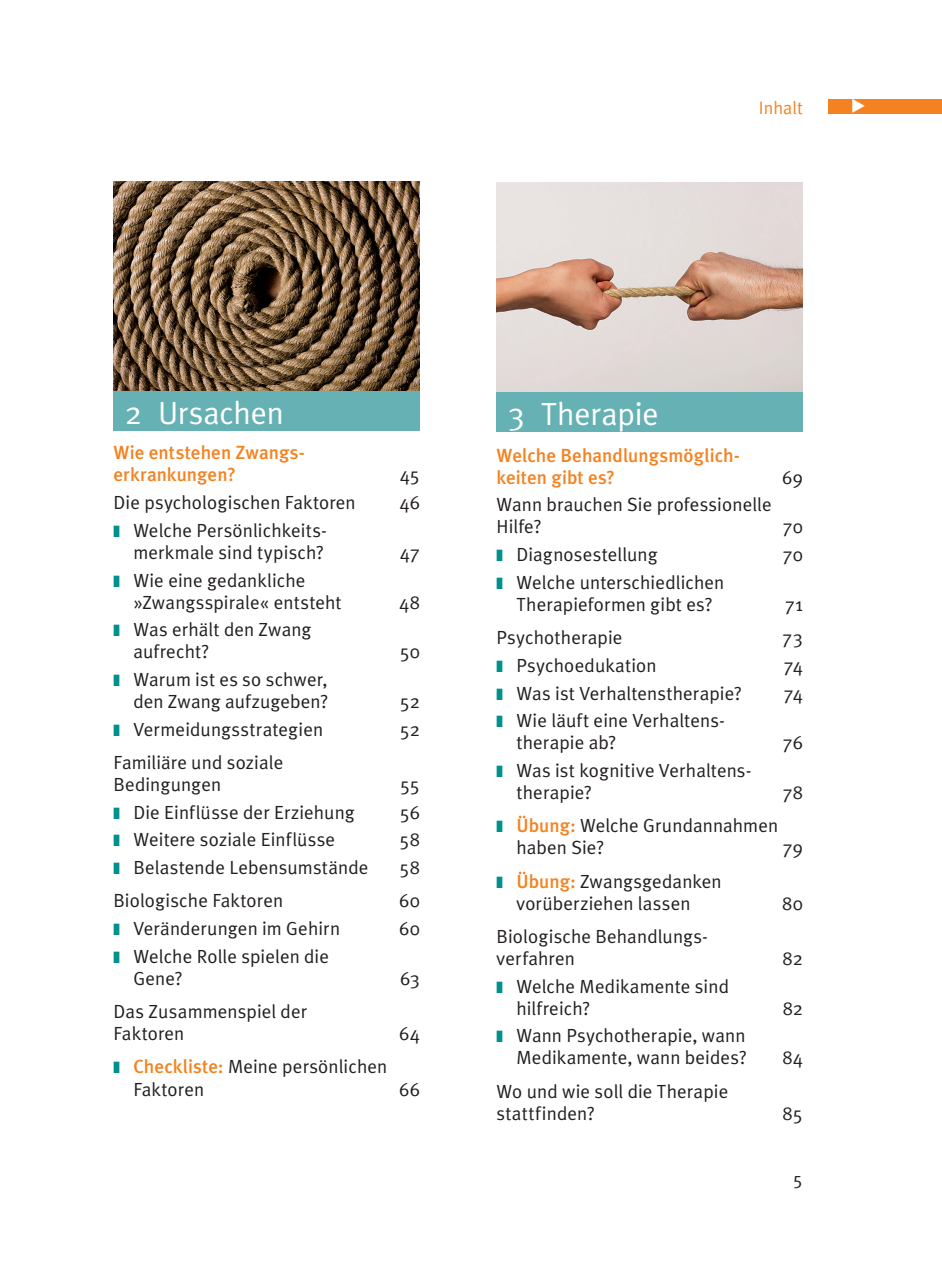
<style>
.page{position:relative;width:942px;height:1265px;background:#fff}
.page>*{position:absolute;margin:0;border:0;box-sizing:border-box;transform-origin:0 0}
.t1{font:32px "Meta Plus Normal";letter-spacing:-.005em;color:#fff}
.t2{font:19px/22px "Meta Plus Normal";letter-spacing:.005em;color:#231f20}
.t3{font:500 19px/22px "Meta Plus";letter-spacing:.005em;color:#f58220}
.t4{font:18px "Meta Plus Normal";letter-spacing:.01em;color:#f58220}
.t5{font:18px "Meta Plus Normal";color:#231f20}
.s1{font-family:"European Pi Three";color:#00918e}
.s2{font-family:"Meta Plus";font-weight:500;color:#f58220}
</style>
<div class="page">
<div style="left:828px;top:99px;width:113px;height:14px;background:#f58220"></div>
<img style="left:113px;top:181px;width:307px;height:210px">
<div style="left:113px;top:391px;width:307px;height:40px;background:#66b1b3"></div>
<img style="left:496px;top:182px;width:306px;height:210px">
<div style="left:496px;top:392px;width:306px;height:40px;background:#66b1b3"></div>
<p class="t4" style="left:758px;top:101px;width:46px">Inhalt</p>
<h1 class="t1" style="left:125px;top:401px;width:160px">2 Ursachen</h1>
<h1 class="t1" style="left:507px;top:402px;width:152px">3 Therapie</h1>
<p class="t3" style="left:496px;top:445px;width:245px">Welche Behandlungsmöglich&shy;keiten gibt es?</p>
<p class="t3" style="left:113px;top:443px;width:193px">Wie entstehen Zwangs&shy;erkrankungen?</p>
<p class="t2" style="left:400px;top:465px;width:22px">45</p>
<p class="t2" style="left:781px;top:467px;width:22px">69</p>
<p class="t2" style="left:113px;top:493px;width:243px">Die psychologischen Faktoren</p>
<p class="t2" style="left:399px;top:493px;width:22px">46</p>
<p class="t2" style="left:113px;top:520px;width:215px;text-align:right"><span class="s1">-</span> Welche Persönlichkeits&shy;merkmale sind typisch?</p>
<p class="t2" style="left:399px;top:542px;width:21px">47</p>
<p class="t2" style="left:133px;top:570px;width:210px;text-indent:-20px"><span class="s1">-</span> Wie eine gedankliche »Zwangsspirale« entsteht</p>
<p class="t2" style="left:133px;top:620px;width:179px;text-indent:-20px"><span class="s1">-</span> Was erhält den Zwang aufrecht?</p>
<p class="t2" style="left:113px;top:669px;width:216px;text-align:right"><span class="s1">-</span> Warum ist es so schwer, den Zwang aufzugeben?</p>
<p class="t2" style="left:399px;top:592px;width:22px">48</p>
<p class="t2" style="left:399px;top:642px;width:22px">50</p>
<p class="t2" style="left:399px;top:691px;width:22px">52</p>
<p class="t2" style="left:113px;top:719px;width:211px"><span class="s1">-</span> Vermeidungsstrategien</p>
<p class="t2" style="left:399px;top:719px;width:22px">52</p>
<p class="t2" style="left:113px;top:752px;width:171px">Familiäre und soziale<br>Bedingungen</p>
<p class="t2" style="left:400px;top:774px;width:21px">55</p>
<p class="t2" style="left:113px;top:802px;width:243px"><span class="s1">-</span> Die Einflüsse der Erziehung</p>
<p class="t2" style="left:399px;top:802px;width:22px">56</p>
<p class="t2" style="left:113px;top:830px;width:223px"><span class="s1">-</span> Weitere soziale Einflüsse</p>
<p class="t2" style="left:399px;top:830px;width:22px">58</p>
<p class="t2" style="left:113px;top:857px;width:256px"><span class="s1">-</span> Belastende Lebensumstände</p>
<p class="t2" style="left:399px;top:857px;width:22px">58</p>
<p class="t2" style="left:113px;top:891px;width:171px">Biologische Faktoren</p>
<p class="t2" style="left:399px;top:891px;width:22px">60</p>
<p class="t2" style="left:113px;top:918px;width:228px"><span class="s1">-</span> Veränderungen im Gehirn</p>
<p class="t2" style="left:399px;top:918px;width:22px">60</p>
<p class="t2" style="left:133px;top:946px;width:197px;text-indent:-20px"><span class="s1">-</span> Welche Rolle spielen die<br>Gene?</p>
<p class="t2" style="left:400px;top:968px;width:21px">63</p>
<p class="t2" style="left:113px;top:1001px;width:195px">Das Zusammenspiel der<br>Faktoren</p>
<p class="t2" style="left:133px;top:1057px;width:255px;text-indent:-20px"><span class="s1">-</span> <span class="s2">Checkliste:</span> Meine persönlichen<br>Faktoren</p>
<p class="t2" style="left:399px;top:1023px;width:22px">64</p>
<p class="t2" style="left:399px;top:1079px;width:22px">66</p>
<p class="t2" style="left:496px;top:495px;width:276px">Wann brauchen Sie professionelle<br>Hilfe?</p>
<p class="t2" style="left:782px;top:517px;width:22px">70</p>
<p class="t2" style="left:496px;top:545px;width:162px"><span class="s1">-</span> Diagnosestellung</p>
<p class="t2" style="left:782px;top:545px;width:22px">70</p>
<p class="t2" style="left:496px;top:572px;width:229px;text-align:center"><span class="s1">-</span> Welche unterschiedlichen<br>Therapieformen gibt es?</p>
<p class="t2" style="left:784px;top:594px;width:20px">71</p>
<p class="t2" style="left:496px;top:628px;width:127px">Psychotherapie</p>
<p class="t2" style="left:782px;top:628px;width:22px">73</p>
<p class="t2" style="left:496px;top:655px;width:162px"><span class="s1">-</span> Psychoedukation</p>
<p class="t2" style="left:783px;top:655px;width:21px">74</p>
<p class="t2" style="left:496px;top:683px;width:247px"><span class="s1">-</span> Was ist Verhaltenstherapie?</p>
<p class="t2" style="left:783px;top:683px;width:21px">74</p>
<p class="t2" style="left:516px;top:711px;width:210px;text-indent:-20px"><span class="s1">-</span> Wie läuft eine Verhaltens&shy;therapie ab?</p>
<p class="t2" style="left:782px;top:733px;width:22px">76</p>
<p class="t2" style="left:516px;top:760px;width:236px;text-indent:-20px"><span class="s1">-</span> Was ist kognitive Verhaltens&shy;therapie?</p>
<p class="t2" style="left:782px;top:782px;width:22px">78</p>
<p class="t2" style="left:516px;top:816px;width:263px;text-indent:-20px"><span class="s1">-</span> <span class="s2">Übung:</span> Welche Grundannahmen haben Sie?</p>
<p class="t2" style="left:782px;top:838px;width:22px">79</p>
<p class="t2" style="left:496px;top:871px;width:226px;text-align:center"><span class="s1">-</span> <span class="s2">Übung:</span> Zwangsgedanken vorüberziehen lassen</p>
<p class="t2" style="left:496px;top:926px;width:213px">Biologische Behandlungs&shy;verfahren</p>
<p class="t2" style="left:516px;top:976px;width:214px;text-indent:-20px"><span class="s1">-</span> Welche Medikamente sind hilfreich?</p>
<p class="t2" style="left:496px;top:1026px;width:252px;text-align:right"><span class="s1">-</span> Wann Psychotherapie, wann<br>Medikamente, wann beides?</p>
<p class="t2" style="left:496px;top:1081px;width:233px">Wo und wie soll die Therapie stattfinden?</p>
<p class="t2" style="left:781px;top:893px;width:22px">80</p>
<p class="t2" style="left:782px;top:948px;width:22px">82</p>
<p class="t2" style="left:782px;top:998px;width:22px">82</p>
<p class="t2" style="left:782px;top:1048px;width:22px">84</p>
<p class="t2" style="left:782px;top:1103px;width:22px">85</p>
<p class="t5" style="left:793px;top:1171px;width:11px">5</p>
</div>
